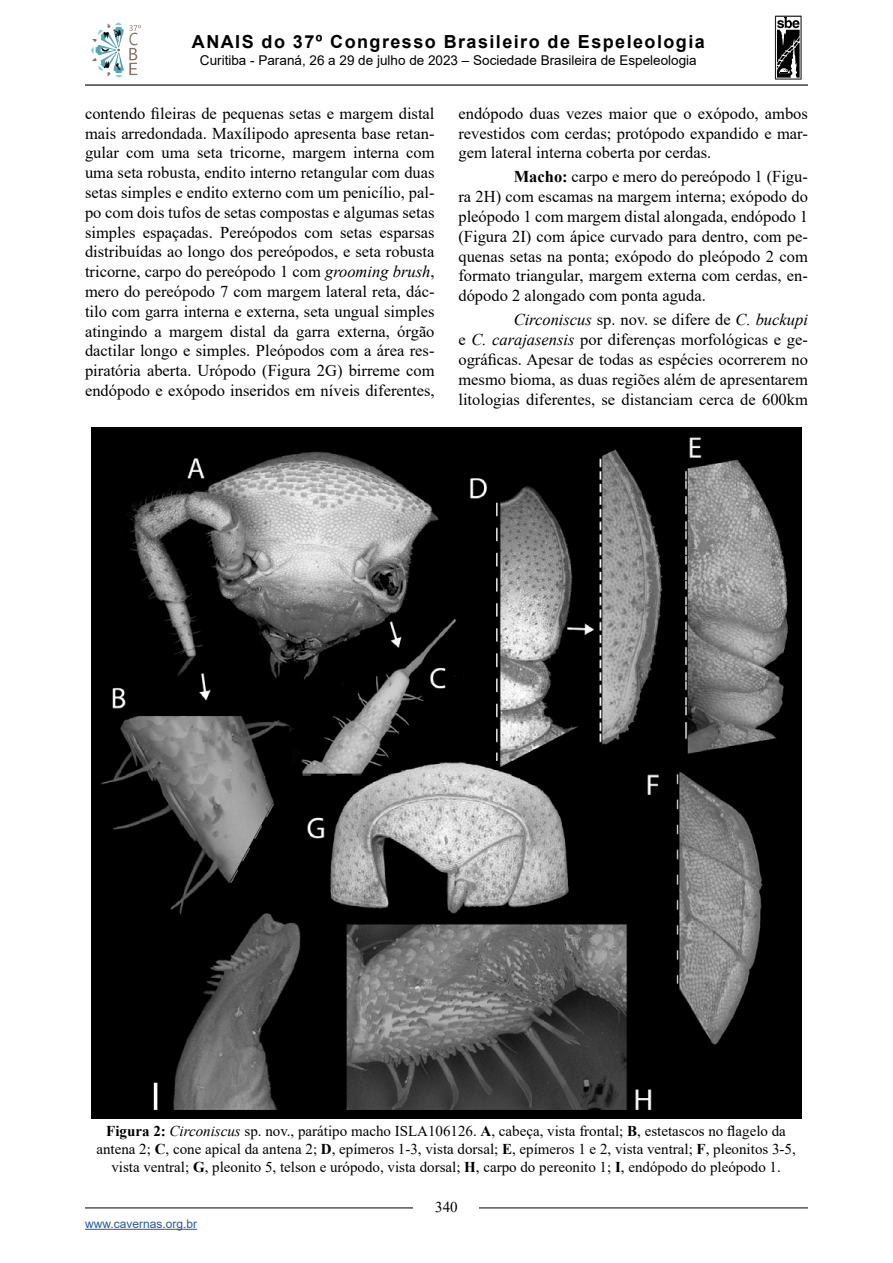
<style>
.page{position:relative;width:893px;height:1263px;background:#fff}
.page>*{position:absolute;margin:0;border:0;box-sizing:border-box;transform-origin:0 0}
.t1{font:700 18px "Arial";letter-spacing:.08em;color:#000}
.t2{font:16.5px/19.8px "Times New Roman";color:#000;text-align:justify}
.t3{font:15px/18px "Times New Roman";color:#000;text-align:center}
.t4{font:13.5px "Arial";color:#000}
.t5{font:12px "Arial";color:#275b9b}
.s1{font-style:italic}
.s2{font-weight:700}
</style>
<div class="page">
<svg style="left:91px;top:22px;width:50px;height:56px"></svg>
<svg style="left:775px;top:16px;width:26px;height:64px"></svg>
<hr style="left:85px;top:1229px;width:112px;height:1px;background:#275b9b">
<hr style="left:85px;top:84px;width:723px;height:2px;background:#000">
<hr style="left:85px;top:1207px;width:723px;height:1px;background:#000">
<div style="left:414px;top:1195px;width:65px;height:24px;background:#fff"></div>
<img style="left:91px;top:427px;width:711px;height:691px">
<p class="t1" style="left:192px;top:29px;width:514px">ANAIS do 37º Congresso Brasileiro de Espeleologia</p>
<p class="t4" style="left:200px;top:51px;width:498px">Curitiba - Paraná, 26 a 29 de julho de 2023 – Sociedade Brasileira de Espeleologia</p>
<p class="t2" style="left:85px;top:103px;width:351px">contendo fileiras de pequenas setas e margem distal mais arredondada. Maxílipodo apresenta base retan&shy;gular com uma seta tricorne, margem interna com uma seta robusta, endito interno retangular com duas setas simples e endito externo com um penicílio, pal&shy;po com dois tufos de setas compostas e algumas setas simples espaçadas. Pereópodos com setas esparsas distribuídas ao longo dos pereópodos, e seta robusta tricorne, carpo do pereópodo 1 com <span class="s1">grooming brush</span>, mero do pereópodo 7 com margem lateral reta, dác&shy;tilo com garra interna e externa, seta ungual simples atingindo a margem distal da garra externa, órgão dactilar longo e simples. Pleópodos com a área res&shy;piratória aberta. Urópodo (Figura 2G) birreme com endópodo e exópodo inseridos em níveis diferentes,</p>
<p class="t2" style="left:458px;top:103px;width:351px">endópodo duas vezes maior que o exópodo, ambos revestidos com cerdas; protópodo expandido e mar&shy;gem lateral interna coberta por cerdas.</p>
<p class="t2" style="left:458px;top:167px;width:351px;text-indent:55px"><span class="s2">Macho:</span> carpo e mero do pereópodo 1 (Figu&shy;ra 2H) com escamas na margem interna; exópodo do pleópodo 1 com margem distal alongada, endópodo 1 (Figura 2I) com ápice curvado para dentro, com pe&shy;quenas setas na ponta; exópodo do pleópodo 2 com formato triangular, margem externa com cerdas, en&shy;dópodo 2 alongado com ponta aguda.</p>
<p class="t2" style="left:458px;top:309px;width:351px;text-indent:55px"><span class="s1">Circoniscus</span> sp. nov. se difere de <span class="s1">C. buckupi </span>e <span class="s1">C. carajasensis</span> por diferenças morfológicas e ge&shy;ográficas. Apesar de todas as espécies ocorrerem no mesmo bioma, as duas regiões além de apresentarem litologias diferentes, se distanciam cerca de 600km</p>
<p class="t3" style="left:96px;top:1122px;width:701px"><span class="s2">Figura 2:</span> <span class="s1">Circoniscus</span> sp. nov., parátipo macho ISLA106126. <span class="s2">A</span>, cabeça, vista frontal; <span class="s2">B</span>, estetascos no flagelo da antena 2; <span class="s2">C</span>, cone apical da antena 2; <span class="s2">D</span>, epímeros 1-3, vista dorsal; <span class="s2">E</span>, epímeros 1 e 2, vista ventral; <span class="s2">F</span>, pleonitos 3-5, vista ventral; <span class="s2">G</span>, pleonito 5, telson e urópodo, vista dorsal; <span class="s2">H</span>, carpo do pereonito 1; <span class="s2">I</span>, endópodo do pleópodo 1.</p>
<p class="t5" style="left:85px;top:1215px;width:114px">www.cavernas.org.br</p>
<p class="t3" style="left:435px;top:1198px;width:24px">340</p>
</div>
